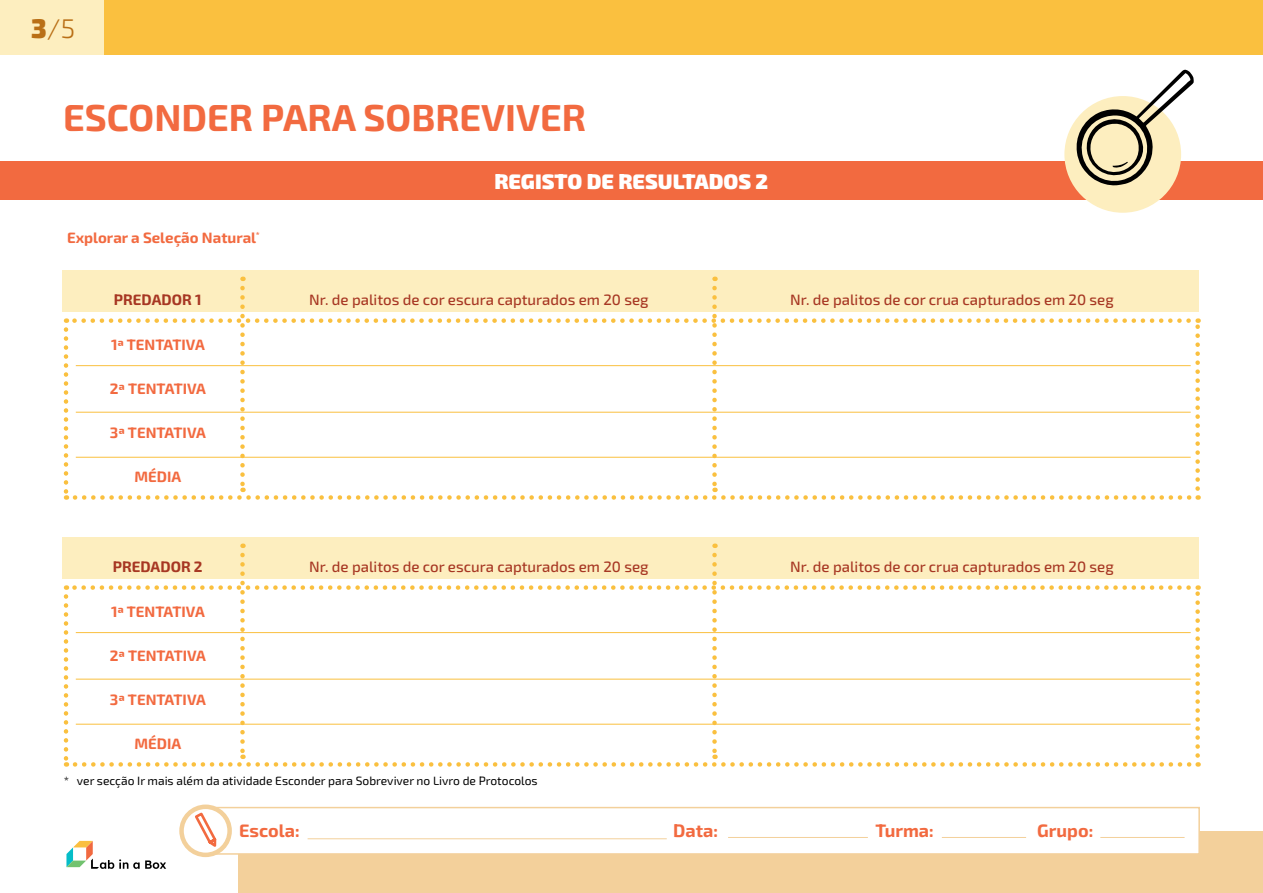
<style>
.page{position:relative;width:1263px;height:893px;background:#fff}
.page>*{position:absolute;margin:0;border:0;box-sizing:border-box;transform-origin:0 0}
.t1{font:700 37.5px "Exo 2";color:#f26a40}
.t2{font:27px "Exo 2";color:#b96f16}
.t3{font:900 21px "Exo 2";color:#fff}
.t4{font:700 18px "Exo 2";color:#f26a40}
.t5{font:500 15px "Exo 2";color:#a73723}
.t6{font:700 15px "Exo 2";color:#f26a40}
.t7{font:700 15px "Exo 2";color:#a73723}
.t8{font:12px "Exo 2";color:#000}
.s1{font-weight:900}
</style>
<div class="page">
<div style="left:0;top:0;width:1263px;height:55px;background:#fac03f"></div>
<div style="left:0;top:0;width:104px;height:55px;background:#fdeebf"></div>
<div style="left:238px;top:831px;width:1025px;height:62px;background:#f3d09b"></div>
<svg style="left:66px;top:841px;width:100px;height:28px"></svg>
<div style="left:62px;top:271px;width:1137px;height:41px;background:#fdeebf"></div>
<div style="left:62px;top:537px;width:1137px;height:42px;background:#fdeebf"></div>
<svg style="left:64px;top:288px;width:1136px;height:212px"></svg>
<svg style="left:64px;top:555px;width:1136px;height:212px"></svg>
<hr style="left:76px;top:365px;width:1115px;height:1px;background:#fac03f">
<hr style="left:76px;top:632px;width:1115px;height:1px;background:#fac03f">
<hr style="left:76px;top:412px;width:1115px;height:1px;background:#fac03f">
<hr style="left:76px;top:679px;width:1115px;height:1px;background:#fac03f">
<hr style="left:76px;top:457px;width:1115px;height:1px;background:#fac03f">
<hr style="left:76px;top:724px;width:1115px;height:1px;background:#fac03f">
<div style="left:0;top:162px;width:1263px;height:38px;background:#f26a40"></div>
<div style="left:1064px;top:96px;width:117px;height:117px;background:#fdeebf;border-radius:50%"></div>
<svg style="left:1076px;top:69px;width:118px;height:117px"></svg>
<div style="left:213px;top:807px;width:987px;height:48px;background:#fff;border:2px solid #f3d09b"></div>
<svg style="left:182px;top:807px;width:48px;height:48px"></svg>
<div style="left:179px;top:804px;width:53px;height:53px;border:4px solid #f3d09b;border-radius:50%"></div>
<svg style="left:193px;top:810px;width:25px;height:39px"></svg>
<hr style="left:308px;top:838px;width:359px;height:1px;background:#f3d09b">
<hr style="left:728px;top:837px;width:140px;height:1px;background:#f3d09b">
<hr style="left:942px;top:837px;width:84px;height:1px;background:#f3d09b">
<hr style="left:1100px;top:837px;width:84px;height:1px;background:#f3d09b">
<h2 class="t2" style="left:31px;top:10px;width:45px"><span class="s1">3</span>/5</h2>
<h1 class="t1" style="left:63px;top:92px;width:524px">ESCONDER PARA SOBREVIVER</h1>
<p class="t6" style="left:67px;top:227px;width:194px">Explorar a Seleção Natural<sup>*</sup></p>
<h3 class="t3" style="left:494px;top:167px;width:275px">REGISTO DE RESULTADOS 2</h3>
<p class="t7" style="left:114px;top:289px;width:89px">PREDADOR 1</p>
<p class="t5" style="left:309px;top:289px;width:341px">Nr. de palitos de cor escura capturados em 20 seg</p>
<p class="t5" style="left:790px;top:289px;width:325px">Nr. de palitos de cor crua capturados em 20 seg</p>
<p class="t6" style="left:111px;top:334px;width:95px">1ª TENTATIVA</p>
<p class="t6" style="left:110px;top:378px;width:98px">2ª TENTATIVA</p>
<p class="t6" style="left:110px;top:422px;width:97px">3ª TENTATIVA</p>
<p class="t6" style="left:134px;top:466px;width:48px">MÉDIA</p>
<p class="t7" style="left:113px;top:556px;width:91px">PREDADOR 2</p>
<p class="t5" style="left:309px;top:556px;width:341px">Nr. de palitos de cor escura capturados em 20 seg</p>
<p class="t5" style="left:790px;top:556px;width:325px">Nr. de palitos de cor crua capturados em 20 seg</p>
<p class="t6" style="left:111px;top:601px;width:95px">1ª TENTATIVA</p>
<p class="t6" style="left:110px;top:645px;width:98px">2ª TENTATIVA</p>
<p class="t6" style="left:110px;top:689px;width:97px">3ª TENTATIVA</p>
<p class="t6" style="left:134px;top:733px;width:48px">MÉDIA</p>
<p class="t8" style="left:64px;top:772px;width:475px">* ver secção Ir mais além da atividade Esconder para Sobreviver no Livro de Protocolos</p>
<p class="t4" style="left:239px;top:818px;width:62px">Escola:</p>
<p class="t4" style="left:673px;top:818px;width:46px">Data:</p>
<p class="t4" style="left:875px;top:818px;width:60px">Turma:</p>
<p class="t4" style="left:1037px;top:818px;width:58px">Grupo:</p>
</div>
